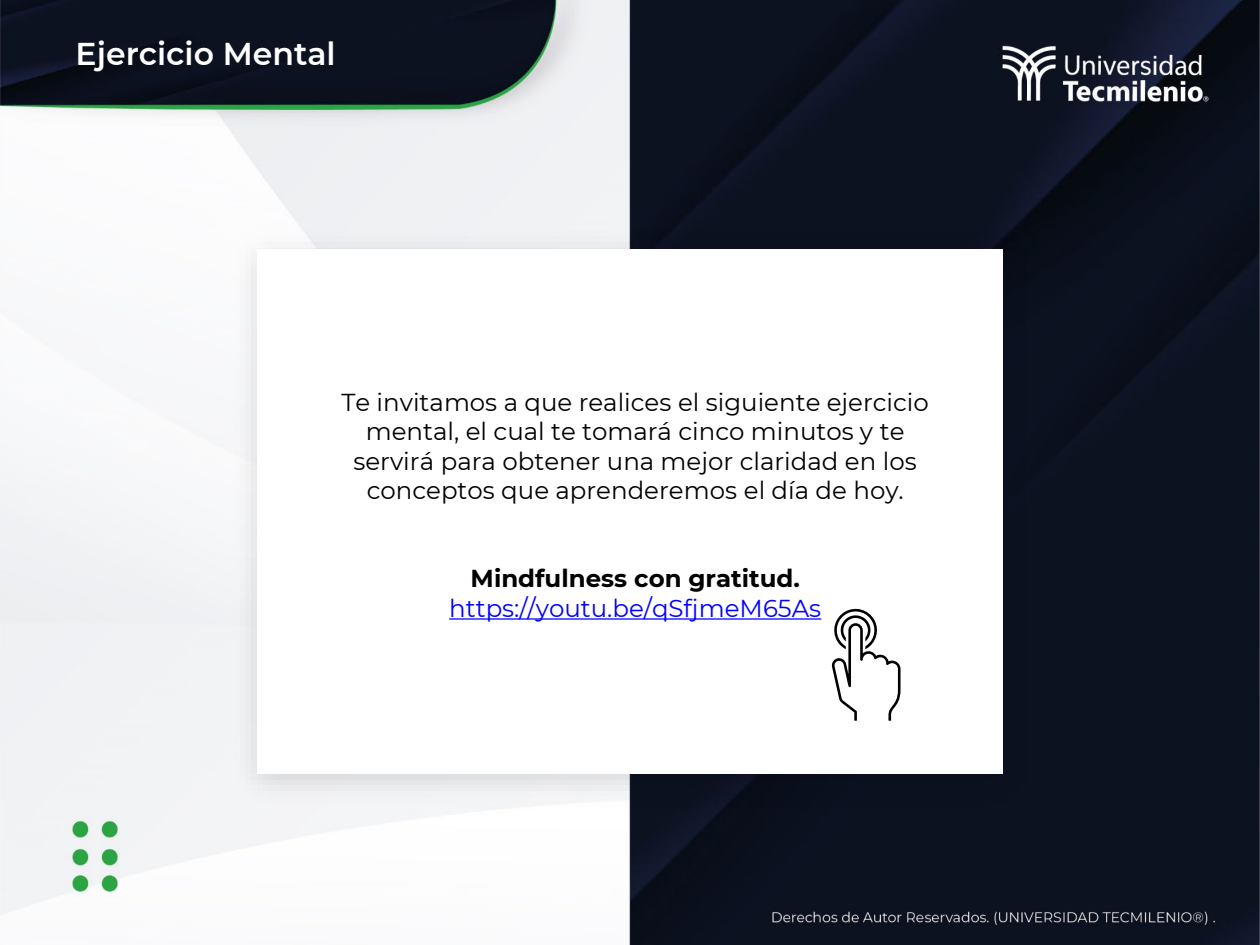
<style>
.page{position:relative;width:1260px;height:945px;background:#fff}
.page>*{position:absolute;margin:0;border:0;box-sizing:border-box;transform-origin:0 0}
.t1{font:600 31.5px "Montserrat";color:#fff}
.t2{font:24.5px/29.4px "Montserrat";color:#000;text-align:center}
.t3{font:24.5px/29.4px "Montserrat";color:#00f;text-align:center}
.s1{font-weight:700;color:#000}
</style>
<div class="page">
<img style="left:0;top:0;width:1260px;height:945px">
<img style="left:222px;top:219px;width:816px;height:595px">
<div style="left:257px;top:249px;width:746px;height:525px;background:#fff"></div>
<svg style="left:831px;top:608px;width:70px;height:113px"></svg>
<svg style="left:449px;top:618px;width:372px;height:2px"></svg>
<p class="t1" style="left:76px;top:32px;width:262px">Ejercicio Mental</p>
<h1 class="t2" style="left:341px;top:387px;width:589px">Te invitamos a que realices el siguiente ejercicio mental, el cual te tomará cinco minutos y te servirá para obtener una mejor claridad en los conceptos que aprenderemos el día de hoy.</h1>
<h1 class="t3" style="left:449px;top:563px;width:374px"><span class="s1">Mindfulness con gratitud. </span>https://youtu.be/qSfjmeM65As</h1>
</div>
